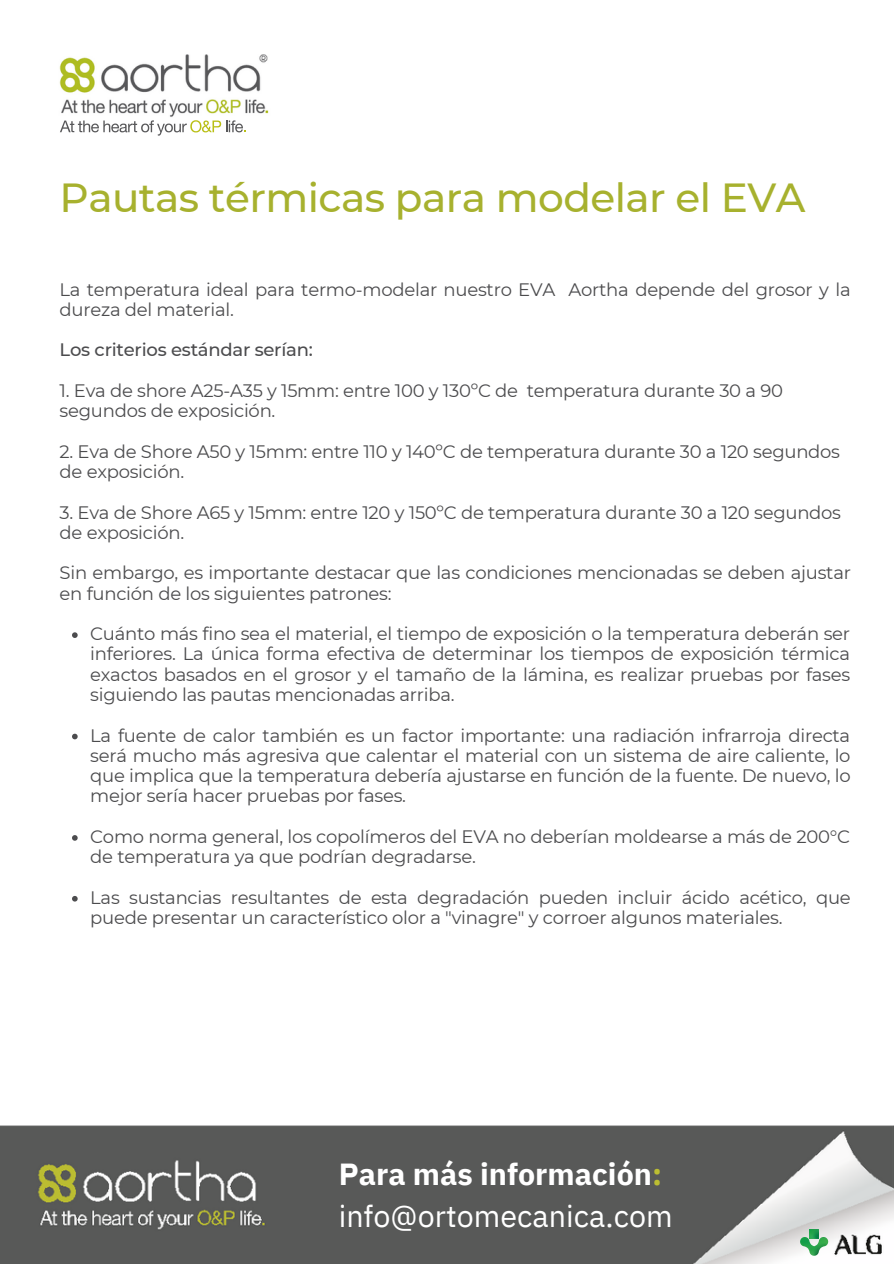
<style>
.page{position:relative;width:894px;height:1264px;background:#fff}
.page>*{position:absolute;margin:0;border:0;box-sizing:border-box;transform-origin:0 0}
.t1{font:500 40.5px "Montserrat";letter-spacing:-.015em;color:#a7b12e}
.t2{font:30.45px "IBM Plex Sans";color:#fff}
.t3{font:700 30.45px "IBM Plex Sans";color:#fff}
.t4{font:18px/20.2px "Montserrat";letter-spacing:-.015em;color:#4c4c4e}
.t5{font:500 18px "Montserrat";letter-spacing:-.015em;color:#4c4c4e}
.s1{color:#bcbe32}
</style>
<div class="page">
<img style="left:0;top:1125px;width:893px;height:138px">
<svg style="left:809px;top:1229px;width:9px;height:7px"></svg>
<img style="left:799px;top:1236px;width:29px;height:19px">
<svg style="left:60px;top:120px;width:185px;height:16px"></svg>
<img style="left:59px;top:54px;width:210px;height:63px">
<svg style="left:72px;top:632px;width:6px;height:6px"></svg>
<svg style="left:72px;top:733px;width:6px;height:6px"></svg>
<svg style="left:72px;top:835px;width:6px;height:5px"></svg>
<svg style="left:72px;top:896px;width:6px;height:5px"></svg>
<p class="t1" style="left:60px;top:173px;width:747px">Pautas térmicas para modelar el EVA</p>
<p class="t4" style="left:60px;top:279px;width:792px">La temperatura ideal para termo-modelar nuestro EVA Aortha depende del grosor y la dureza del material.</p>
<p class="t5" style="left:60px;top:339px;width:255px">Los criterios estándar serían:</p>
<p class="t4" style="left:60px;top:380px;width:724px">1. Eva de shore A25-A35 y 15mm: entre 100 y 130ºC de temperatura durante 30 a 90 segundos de exposición.</p>
<p class="t4" style="left:60px;top:441px;width:781px">2. Eva de Shore A50 y 15mm: entre 110 y 140ºC de temperatura durante 30 a 120 segundos de exposición.</p>
<p class="t4" style="left:60px;top:502px;width:782px">3. Eva de Shore A65 y 15mm: entre 120 y 150ºC de temperatura durante 30 a 120 segundos de exposición.</p>
<p class="t4" style="left:60px;top:563px;width:792px">Sin embargo, es importante destacar que las condiciones mencionadas se deben ajustar en función de los siguientes patrones:</p>
<p class="t4" style="left:90px;top:623px;width:761px;text-align:justify">Cuánto más fino sea el material, el tiempo de exposición o la temperatura deberán ser inferiores. La única forma efectiva de determinar los tiempos de exposición térmica exactos basados en el grosor y el tamaño de la lámina, es realizar pruebas por fases siguiendo las pautas mencionadas arriba.</p>
<p class="t4" style="left:90px;top:725px;width:761px;text-align:justify">La fuente de calor también es un factor importante: una radiación infrarroja directa será mucho más agresiva que calentar el material con un sistema de aire caliente, lo que implica que la temperatura debería ajustarse en función de la fuente. De nuevo, lo mejor sería hacer pruebas por fases.</p>
<p class="t4" style="left:90px;top:826px;width:761px">Como norma general, los copolímeros del EVA no deberían moldearse a más de 200°C de temperatura ya que podrían degradarse.</p>
<p class="t4" style="left:90px;top:887px;width:761px">Las sustancias resultantes de esta degradación pueden incluir ácido acético, que puede presentar un característico olor a "vinagre" y corroer algunos materiales.</p>
<p class="t3" style="left:338px;top:1153px;width:325px">Para más información<span class="s1">:</span></p>
<p class="t2" style="left:338px;top:1195px;width:335px">info@ortomecanica.com</p>
</div>
